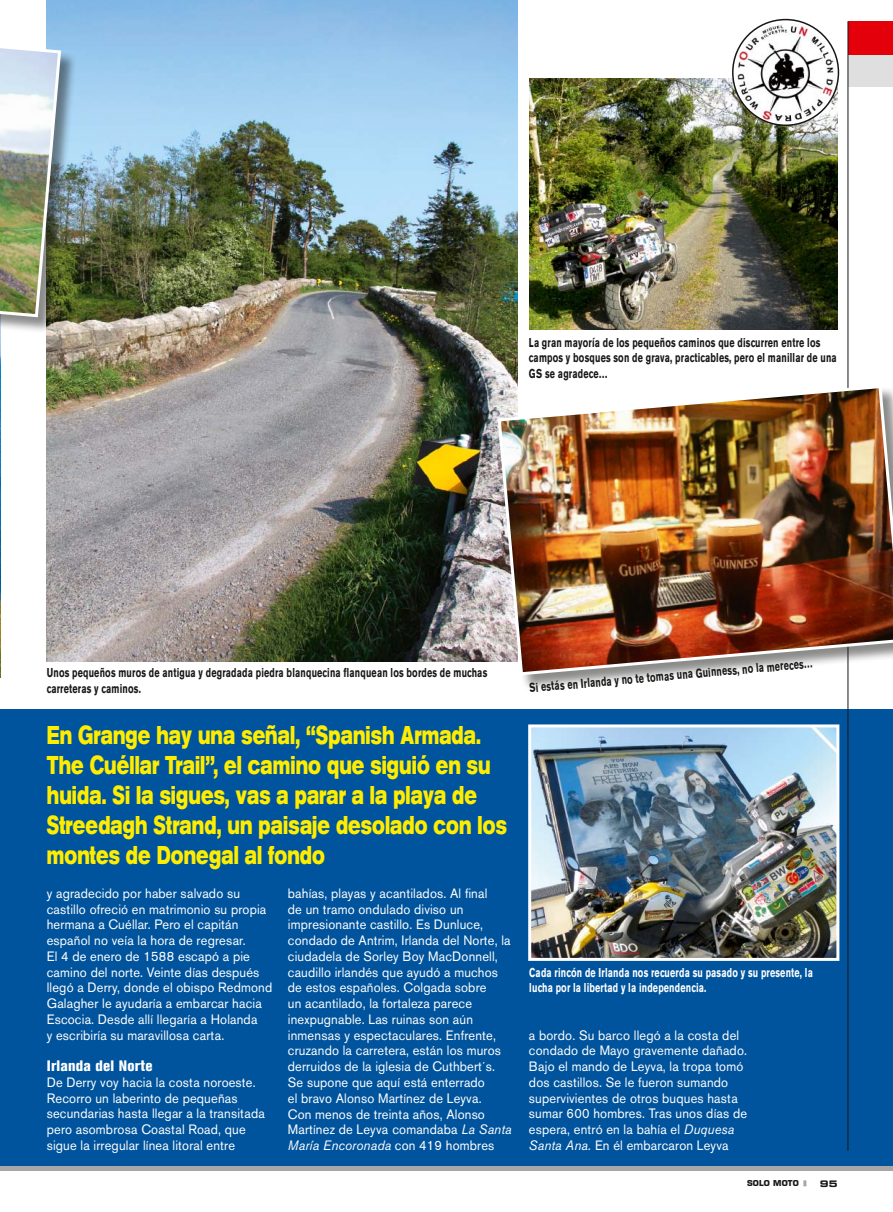
<style>
.page{position:relative;width:893px;height:1212px;background:#fff}
.page>*{position:absolute;margin:0;border:0;box-sizing:border-box;transform-origin:0 0}
.t1{font:700 expanded 25.5px/30px "Akzidenz Grotesk BE";letter-spacing:.01em;color:#ffed00;scale:.6 1}
.t2{font:800 condensed 15px "Akzidenz Grotesk BE";letter-spacing:.015em;color:#fff}
.t3{font:13.5px/15.8px "Akzidenz Grotesk BE";letter-spacing:.015em;color:#fff;scale:.95 1}
.t4{font:700 12.75px/15.8px "Akzidenz Grotesk BE";letter-spacing:.02em;color:#181716;scale:.7 1}
.t5{font:700 12.75px/15.8px "Akzidenz Grotesk BE";letter-spacing:.02em;color:#fff;scale:.7 1}
.t6{font:9px "Eurostile Bold Extended Two";color:#181716}
.t7{font:700 7.95px "Eurostile";letter-spacing:.02em;color:#181716}
.s1{font-style:italic}
</style>
<div class="page">
<div style="left:0;top:709px;width:893px;height:459px;background:#00549d"></div>
<img style="left:0;top:333px;width:1px;height:344px">
<div style="left:0;top:1166px;width:893px;height:5px;background:#a7a7a8"></div>
<svg style="left:803px;top:1180px;width:3px;height:7px"></svg>
<div style="left:848px;top:21px;width:45px;height:65px;background:#dfdfe0"></div>
<div style="left:848px;top:21px;width:45px;height:34px;background:#e3000b"></div>
<hr style="left:848px;top:21px;width:1px;height:1130px;background:#181716">
<img style="left:47px;top:0;width:470px;height:662px">
<div style="left:0;top:16px;width:77px;height:317px;background:#181716;opacity:.5"></div>
<img style="left:0;top:14px;width:63px;height:305px">
<img style="left:530px;top:79px;width:308px;height:251px">
<div style="left:498px;top:385px;width:395px;height:306px;background:#181716;opacity:.5"></div>
<img style="left:496px;top:383px;width:397px;height:294px">
<img style="left:532px;top:728px;width:303px;height:229px">
<div style="left:528px;top:724px;width:311px;height:237px;border:3px solid #fff"></div>
<img style="left:733px;top:20px;width:105px;height:105px;border-radius:50px">
<div style="left:732px;top:19px;width:107px;height:107px;border:2px solid #181716;border-radius:50%"></div>
<p class="t4" style="left:529px;top:334px;width:441px">La gran mayoría de los pequeños caminos que discurren entre los campos y bosques son de grava, practicables, pero el manillar de una<br>GS se agradece…</p>
<p class="t4" style="left:47px;top:665px;width:631px">Unos pequeños muros de antigua y degradada piedra blanquecina flanquean los bordes de muchas carreteras y caminos.</p>
<h1 class="t1" style="left:47px;top:720px;width:768px">En Grange hay una señal, “Spanish Armada.<br>The Cuéllar Trail”, el camino que siguió en su huida. Si la sigues, vas a parar a la playa de Streedagh Strand, un paisaje desolado con los montes de Donegal al fondo</h1>
<p class="t3" style="left:47px;top:885px;width:239px">y agradecido por haber salvado su castillo ofreció en matrimonio su propia hermana a Cuéllar. Pero el capitán español no veía la hora de regresar.<br>El 4 de enero de 1588 escapó a pie camino del norte. Veinte días después llegó a Derry, donde el obispo Redmond Galagher le ayudaría a embarcar hacia Escocia. Desde allí llegaría a Holanda<br>y escribiría su maravillosa carta.</p>
<p class="t2" style="left:47px;top:1057px;width:107px">Irlanda del Norte</p>
<p class="t3" style="left:47px;top:1074px;width:231px">De Derry voy hacia la costa noroeste.<br>Recorro un laberinto de pequeñas secundarias hasta llegar a la transitada pero asombrosa Coastal Road, que sigue la irregular línea litoral entre</p>
<p class="t3" style="left:288px;top:885px;width:237px">bahías, playas y acantilados. Al final<br>de un tramo ondulado diviso un impresionante castillo. Es Dunluce, condado de Antrim, Irlanda del Norte, la ciudadela de Sorley Boy MacDonnell, caudillo irlandés que ayudó a muchos de estos españoles. Colgada sobre<br>un acantilado, la fortaleza parece inexpugnable. Las ruinas son aún inmensas y espectaculares. Enfrente, cruzando la carretera, están los muros derruidos de la iglesia de Cuthbert´s.<br>Se supone que aquí está enterrado<br>el bravo Alonso Martínez de Leyva.<br>Con menos de treinta años, Alonso Martínez de Leyva comandaba <span class="s1">La Santa María Encoronada</span> con 419 hombres</p>
<p class="t4" style="left:529px;top:680px;width:408px;rotate:-5deg">Si estás en Irlanda y no te tomas una Guinness, no la mereces…</p>
<p class="t5" style="left:529px;top:964px;width:407px">Cada rincón de Irlanda nos recuerda su pasado y su presente, la lucha por la libertad y la independencia.</p>
<p class="t3" style="left:529px;top:1027px;width:231px">a bordo. Su barco llegó a la costa del condado de Mayo gravemente dañado.<br>Bajo el mando de Leyva, la tropa tomó dos castillos. Se le fueron sumando supervivientes de otros buques hasta sumar 600 hombres. Tras unos días de espera, entró en la bahía el <span class="s1">Duquesa Santa Ana.</span> En él embarcaron Leyva</p>
<p class="t7" style="left:747px;top:1178px;width:53px">SOLO MOTO</p>
<p class="t6" style="left:820px;top:1177px;width:19px">95</p>
</div>
